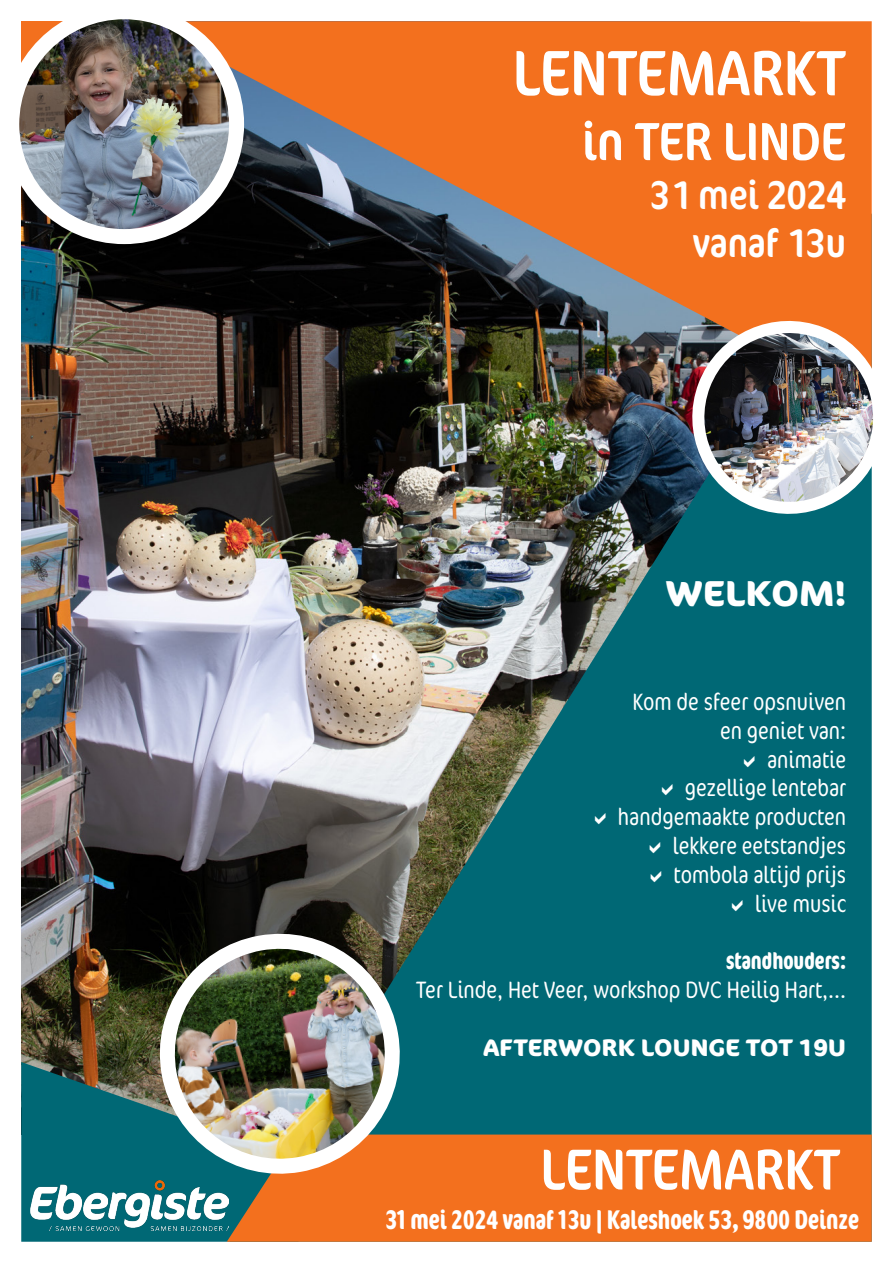
<style>
.page{position:relative;width:893px;height:1263px;background:#fff}
.page>*{position:absolute;margin:0;border:0;box-sizing:border-box;transform-origin:0 0}
.t1{font:condensed 64.5px "Cocon Pro";color:#fff}
.t2{font:condensed 58.05px "Cocon Pro";color:#fff}
.t3{font:condensed 54px "Cocon Pro";color:#fff}
.t4{font:condensed 40.5px "Cocon Pro";color:#fff}
.t5{font:700 36px "Cocon Pro";letter-spacing:.01em;color:#fff}
.t6{font:27px "Cocon Pro Bold Excon";color:#fff}
.t7{font:300 condensed 24px/28.8px "Cocon Pro";color:#fff;text-align:right}
.t8{font:700 24px "Cocon Pro";letter-spacing:.01em;color:#fff}
.t9{font:24px "Cocon Pro Bold Excon";color:#fff}
</style>
<div class="page">
<img style="left:21px;top:185px;width:209px;height:877px">
<img style="left:230px;top:405px;width:642px;height:729px">
<svg style="left:143px;top:21px;width:729px;height:384px;background:#9a582e"></svg>
<svg style="left:21px;top:1062px;width:206px;height:180px;background:#12656c"></svg>
<div style="left:227px;top:1134px;width:645px;height:108px;background:#f3701e"></div>
<img style="left:30px;top:1180px;width:199px;height:51px">
<img style="left:158px;top:932px;width:243px;height:250px">
<img style="left:671px;top:299px;width:202px;height:221px">
<svg style="left:21px;top:21px;width:42px;height:42px"></svg>
<img style="left:12px;top:12px;width:225px;height:225px;border-radius:112px">
<div style="left:4px;top:4px;width:240px;height:240px;border:15px solid #fff;border-radius:50%"></div>
<svg style="left:744px;top:755px;width:11px;height:12px"></svg>
<svg style="left:662px;top:784px;width:10px;height:12px"></svg>
<svg style="left:595px;top:813px;width:11px;height:11px"></svg>
<svg style="left:650px;top:842px;width:10px;height:11px"></svg>
<svg style="left:651px;top:871px;width:10px;height:11px"></svg>
<svg style="left:732px;top:899px;width:11px;height:12px"></svg>
<p class="t1" style="left:512px;top:29px;width:335px">LENTEMARKT</p>
<p class="t3" style="left:582px;top:105px;width:266px">in TER LINDE</p>
<p class="t4" style="left:650px;top:167px;width:197px">31 mei 2024</p>
<p class="t4" style="left:693px;top:216px;width:155px">vanaf 13u</p>
<p class="t5" style="left:666px;top:568px;width:182px">WELKOM!</p>
<p class="t7" style="left:633px;top:687px;width:215px">Kom de sfeer opsnuiven en geniet van:</p>
<p class="t7" style="left:767px;top:745px;width:81px">animatie</p>
<p class="t7" style="left:685px;top:774px;width:163px">gezellige lentebar</p>
<p class="t7" style="left:618px;top:802px;width:230px">handgemaakte producten</p>
<p class="t7" style="left:673px;top:831px;width:175px">lekkere eetstandjes</p>
<p class="t7" style="left:674px;top:860px;width:174px">tombola altijd prijs</p>
<p class="t7" style="left:755px;top:889px;width:93px">live music</p>
<p class="t9" style="left:726px;top:944px;width:122px">standhouders:</p>
<p class="t7" style="left:416px;top:975px;width:432px">Ter Linde, Het Veer, workshop DVC Heilig Hart,...</p>
<p class="t8" style="left:483px;top:1031px;width:364px">AFTERWORK LOUNGE TOT 19U</p>
<p class="t2" style="left:540px;top:1130px;width:302px">LENTEMARKT</p>
<p class="t6" style="left:385px;top:1200px;width:475px">31 mei 2024 vanaf 13u | Kaleshoek 53, 9800 Deinze</p>
</div>
